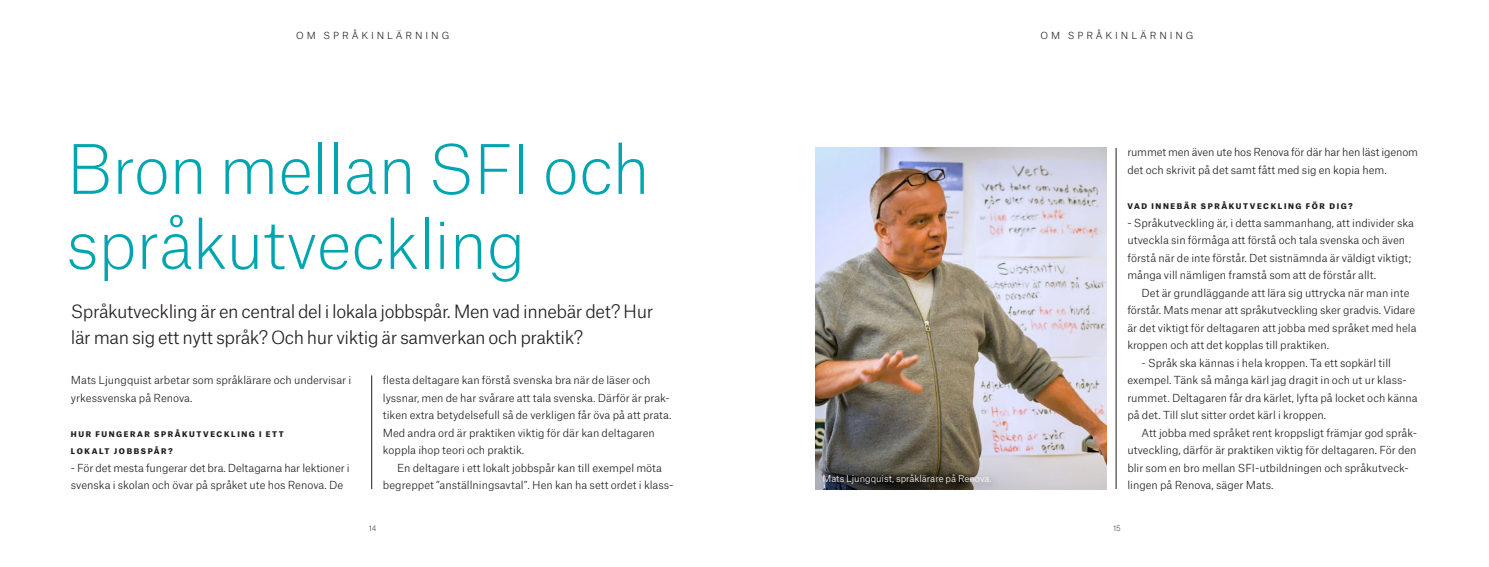
<style>
.page{position:relative;width:1489px;height:567px;background:#fff}
.page>*{position:absolute;margin:0;border:0;box-sizing:border-box;transform-origin:0 0}
.t1{font:100 65px/75px "Atlas Grotesk";letter-spacing:-.015em;color:#00a5b0}
.t2{font:300 17.5px/25px "Atlas Grotesk";letter-spacing:-.025em;color:#231f20}
.t3{font:300 10.62px/17.5px "Atlas Grotesk";color:#231f20}
.t4{font:300 9.38px "Atlas Grotesk";letter-spacing:.31em;color:#231f20}
.t5{font:300 9.12px "Atlas Grotesk";color:#fff}
.t6{font:900 7.5px "Atlas Grotesk";letter-spacing:.21em;color:#231f20}
.t7{font:100 7.5px "Atlas Grotesk";color:#231f20}
</style>
<div class="page">
<hr style="left:1115px;top:148px;width:1px;height:341px;background:#231f20">
<img style="left:815px;top:148px;width:291px;height:341px">
<hr style="left:371px;top:375px;width:1px;height:114px;background:#231f20">
<div style="left:819px;top:471px;width:181px;height:23px;background:#231f20;opacity:.4"></div>
<p class="t4" style="left:296px;top:28px;width:155px">OM SPRÅKINLÄRNING</p>
<p class="t4" style="left:1040px;top:28px;width:155px">OM SPRÅKINLÄRNING</p>
<p class="t1" style="left:66px;top:126px;width:585px">Bron mellan SFI och språkutveckling</p>
<p class="t2" style="left:71px;top:298px;width:584px">Språkutveckling är en central del i lokala jobbspår. Men vad innebär det? Hur lär man sig ett nytt språk? Och hur viktig är samverkan och praktik?</p>
<p class="t3" style="left:71px;top:370px;width:282px">Mats Ljungquist arbetar som språklärare och undervisar i yrkessvenska på Renova.</p>
<p class="t6" style="left:71px;top:427px;width:214px">HUR FUNGERAR SPRÅKUTVECKLING I ETT</p>
<p class="t6" style="left:71px;top:445px;width:103px">LOKALT JOBBSPÅR?</p>
<p class="t3" style="left:71px;top:458px;width:280px">- För det mesta fungerar det bra. Deltagarna har lektioner i svenska i skolan och övar på språket ute hos Renova. De</p>
<p class="t3" style="left:383px;top:370px;width:290px">flesta deltagare kan förstå svenska bra när de läser och lyssnar, men de har svårare att tala svenska. Därför är prak&shy;tiken extra betydelsefull så de verkligen får öva på att prata.<br>Med andra ord är praktiken viktig för där kan deltagaren koppla ihop teori och praktik.</p>
<p class="t3" style="left:383px;top:458px;width:292px;text-align:center">En deltagare i ett lokalt jobbspår kan till exempel möta begreppet ”anställningsavtal”. Hen kan ha sett ordet i klass-</p>
<p class="t5" style="left:822px;top:471px;width:171px">Mats Ljungquist, språklärare på Renova.</p>
<p class="t3" style="left:1127px;top:143px;width:292px">rummet men även ute hos Renova för där har hen läst igenom det och skrivit på det samt fått med sig en kopia hem.</p>
<p class="t6" style="left:1127px;top:200px;width:227px">VAD INNEBÄR SPRÅKUTVECKLING FÖR DIG?</p>
<p class="t3" style="left:1127px;top:213px;width:288px">- Språkutveckling är, i detta sammanhang, att individer ska utveckla sin förmåga att förstå och tala svenska och även förstå när de inte förstår. Det sistnämnda är väldigt viktigt; många vill nämligen framstå som att de förstår allt.</p>
<p class="t3" style="left:1127px;top:283px;width:291px;text-indent:14px">Det är grundläggande att lära sig uttrycka när man inte förstår. Mats menar att språkutveckling sker gradvis. Vidare är det viktigt för deltagaren att jobba med språket med hela kroppen och att det kopplas till praktiken.</p>
<p class="t3" style="left:1127px;top:353px;width:292px">- Språk ska kännas i hela kroppen. Ta ett sopkärl till exempel. Tänk så många kärl jag dragit in och ut ur klass&shy;rummet. Deltagaren får dra kärlet, lyfta på locket och känna på det. Till slut sitter ordet kärl i kroppen.</p>
<p class="t3" style="left:1127px;top:423px;width:291px;text-indent:14px">Att jobba med språket rent kroppsligt främjar god språk&shy;utveckling, därför är praktiken viktig för deltagaren. För den blir som en bro mellan SFI-utbildningen och språkutveck&shy;lingen på Renova, säger Mats.</p>
<p class="t7" style="left:369px;top:522px;width:9px">14</p>
<p class="t7" style="left:1113px;top:522px;width:9px">15</p>
</div>
